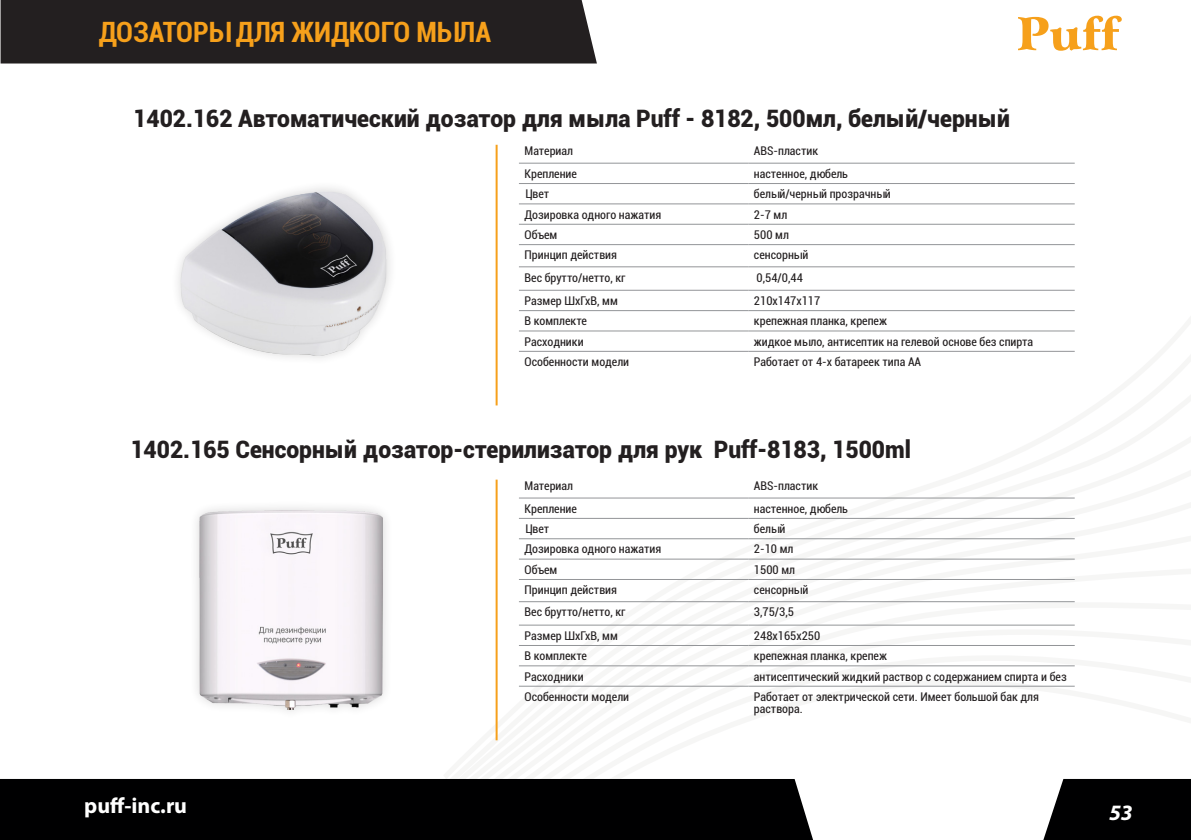
<style>
.page{position:relative;width:1191px;height:840px;background:#fff}
.page>*{position:absolute;margin:0;border:0;box-sizing:border-box;transform-origin:0 0}
.t1{font:700 condensed 28px "Roboto";color:#f6a01b}
.t2{font:900 24px "Roboto";color:#231f20;scale:.95 1}
.t3{font:700 22px "Myriad Pro";color:#fff}
.t4{font:italic 700 22px "Myriad Pro";color:#fff}
.t5{font:condensed 12px/12px "Roboto";color:#231f20}
</style>
<div class="page">
<svg style="left:495px;top:201px;width:580px;height:540px"></svg>
<div style="left:0;top:778px;width:813px;height:61px;background:#000001"></div>
<svg style="left:1043px;top:779px;width:148px;height:60px;background:#131313"></svg>
<svg style="left:1018px;top:16px;width:103px;height:35px"></svg>
<div style="left:1px;top:0;width:596px;height:63px;background:#231f20"></div>
<hr style="left:495px;top:145px;width:2px;height:260px;background:#f6a01b">
<hr style="left:495px;top:479px;width:2px;height:260px;background:#f6a01b">
<hr style="left:519px;top:162px;width:229px;height:1px;background:#939598">
<hr style="left:748px;top:162px;width:326px;height:1px;background:#939598">
<hr style="left:519px;top:183px;width:229px;height:1px;background:#939598">
<hr style="left:748px;top:183px;width:326px;height:1px;background:#939598">
<hr style="left:519px;top:203px;width:229px;height:1px;background:#939598">
<hr style="left:748px;top:203px;width:326px;height:1px;background:#939598">
<hr style="left:519px;top:224px;width:229px;height:1px;background:#939598">
<hr style="left:748px;top:224px;width:326px;height:1px;background:#939598">
<hr style="left:519px;top:244px;width:229px;height:1px;background:#939598">
<hr style="left:748px;top:244px;width:326px;height:1px;background:#939598">
<hr style="left:519px;top:266px;width:229px;height:1px;background:#939598">
<hr style="left:748px;top:266px;width:326px;height:1px;background:#939598">
<hr style="left:519px;top:289px;width:229px;height:1px;background:#939598">
<hr style="left:748px;top:289px;width:326px;height:1px;background:#939598">
<hr style="left:519px;top:310px;width:229px;height:1px;background:#939598">
<hr style="left:748px;top:310px;width:326px;height:1px;background:#939598">
<hr style="left:519px;top:330px;width:229px;height:1px;background:#939598">
<hr style="left:748px;top:330px;width:326px;height:1px;background:#939598">
<hr style="left:519px;top:350px;width:229px;height:1px;background:#939598">
<hr style="left:748px;top:350px;width:326px;height:1px;background:#939598">
<hr style="left:519px;top:497px;width:229px;height:1px;background:#939598">
<hr style="left:748px;top:497px;width:326px;height:1px;background:#939598">
<hr style="left:519px;top:517px;width:229px;height:1px;background:#939598">
<hr style="left:748px;top:517px;width:326px;height:1px;background:#939598">
<hr style="left:519px;top:538px;width:229px;height:1px;background:#939598">
<hr style="left:748px;top:538px;width:326px;height:1px;background:#939598">
<hr style="left:519px;top:558px;width:229px;height:1px;background:#939598">
<hr style="left:748px;top:558px;width:326px;height:1px;background:#939598">
<hr style="left:519px;top:578px;width:229px;height:1px;background:#939598">
<hr style="left:748px;top:578px;width:326px;height:1px;background:#939598">
<hr style="left:519px;top:601px;width:229px;height:1px;background:#939598">
<hr style="left:748px;top:601px;width:326px;height:1px;background:#939598">
<hr style="left:519px;top:624px;width:229px;height:1px;background:#939598">
<hr style="left:748px;top:624px;width:326px;height:1px;background:#939598">
<hr style="left:519px;top:644px;width:229px;height:1px;background:#939598">
<hr style="left:748px;top:644px;width:326px;height:1px;background:#939598">
<hr style="left:519px;top:665px;width:229px;height:1px;background:#939598">
<hr style="left:748px;top:665px;width:326px;height:1px;background:#939598">
<hr style="left:519px;top:685px;width:229px;height:1px;background:#939598">
<hr style="left:748px;top:685px;width:326px;height:1px;background:#939598">
<img style="left:179px;top:187px;width:210px;height:171px">
<div style="left:189px;top:499px;width:204px;height:220px;background:#231f20;opacity:.19"></div>
<img style="left:200px;top:510px;width:182px;height:199px">
<p class="t1" style="left:99px;top:13px;width:393px">ДОЗАТОРЫ ДЛЯ ЖИДКОГО МЫЛА</p>
<p class="t2" style="left:133px;top:102px;width:924px">1402.162 Автоматический дозатор для мыла Puff - 8182, 500мл, белый/черный</p>
<p class="t5" style="left:524px;top:145px;width:50px">Материал</p>
<p class="t5" style="left:754px;top:145px;width:66px">ABS-пластик</p>
<p class="t5" style="left:524px;top:167px;width:54px">Крепление</p>
<p class="t5" style="left:754px;top:167px;width:96px">настенное, дюбель</p>
<p class="t5" style="left:524px;top:187px;width:26px">Цвет</p>
<p class="t5" style="left:754px;top:187px;width:138px">белый/черный прозрачный</p>
<p class="t5" style="left:524px;top:208px;width:138px">Дозировка одного нажатия</p>
<p class="t5" style="left:754px;top:208px;width:35px">2-7 мл</p>
<p class="t5" style="left:524px;top:228px;width:34px">Объем</p>
<p class="t5" style="left:754px;top:228px;width:36px">500 мл</p>
<p class="t5" style="left:524px;top:248px;width:94px">Принцип действия</p>
<p class="t5" style="left:754px;top:248px;width:56px">сенсорный</p>
<p class="t5" style="left:524px;top:271px;width:103px">Вес брутто/нетто, кг</p>
<p class="t5" style="left:756px;top:271px;width:48px">0,54/0,44</p>
<p class="t5" style="left:524px;top:294px;width:95px">Размер ШхГхВ, мм</p>
<p class="t5" style="left:754px;top:294px;width:68px">210х147х117</p>
<p class="t5" style="left:524px;top:314px;width:64px">В комплекте</p>
<p class="t5" style="left:754px;top:314px;width:135px">крепежная планка, крепеж</p>
<p class="t5" style="left:524px;top:335px;width:60px">Расходники</p>
<p class="t5" style="left:754px;top:335px;width:281px">жидкое мыло, антисептик на гелевой основе без спирта</p>
<p class="t5" style="left:524px;top:355px;width:106px">Особенности модели</p>
<p class="t5" style="left:754px;top:355px;width:169px">Работает от 4-х батареек типа АА</p>
<p class="t2" style="left:130px;top:432px;width:823px">1402.165 Сенсорный дозатор-стерилизатор для рук Puff-8183, 1500ml</p>
<p class="t5" style="left:524px;top:479px;width:50px">Материал</p>
<p class="t5" style="left:754px;top:479px;width:66px">ABS-пластик</p>
<p class="t5" style="left:524px;top:501px;width:54px">Крепление</p>
<p class="t5" style="left:754px;top:501px;width:96px">настенное, дюбель</p>
<p class="t5" style="left:524px;top:522px;width:26px">Цвет</p>
<p class="t5" style="left:754px;top:522px;width:33px">белый</p>
<p class="t5" style="left:524px;top:542px;width:138px">Дозировка одного нажатия</p>
<p class="t5" style="left:754px;top:542px;width:41px">2-10 мл</p>
<p class="t5" style="left:524px;top:562px;width:34px">Объем</p>
<p class="t5" style="left:754px;top:562px;width:43px">1500 мл</p>
<p class="t5" style="left:524px;top:583px;width:94px">Принцип действия</p>
<p class="t5" style="left:754px;top:583px;width:56px">сенсорный</p>
<p class="t5" style="left:524px;top:605px;width:103px">Вес брутто/нетто, кг</p>
<p class="t5" style="left:754px;top:605px;width:42px">3,75/3,5</p>
<p class="t5" style="left:524px;top:628px;width:95px">Размер ШхГхВ, мм</p>
<p class="t5" style="left:754px;top:628px;width:68px">248х165х250</p>
<p class="t5" style="left:524px;top:649px;width:64px">В комплекте</p>
<p class="t5" style="left:754px;top:649px;width:135px">крепежная планка, крепеж</p>
<p class="t5" style="left:524px;top:669px;width:60px">Расходники</p>
<p class="t5" style="left:754px;top:669px;width:314px">антисептический жидкий раствор с содержанием спирта и без</p>
<p class="t5" style="left:524px;top:689px;width:106px">Особенности модели</p>
<p class="t5" style="left:754px;top:689px;width:286px">Работает от электрической сети. Имеет большой бак для раствора.</p>
<h3 class="t3" style="left:84px;top:790px;width:104px">puff-inc.ru</h3>
<h3 class="t4" style="left:1109px;top:797px;width:25px">53</h3>
<h3 class="t3" style="left:110px;top:790px;width:16px">f</h3>
</div>
